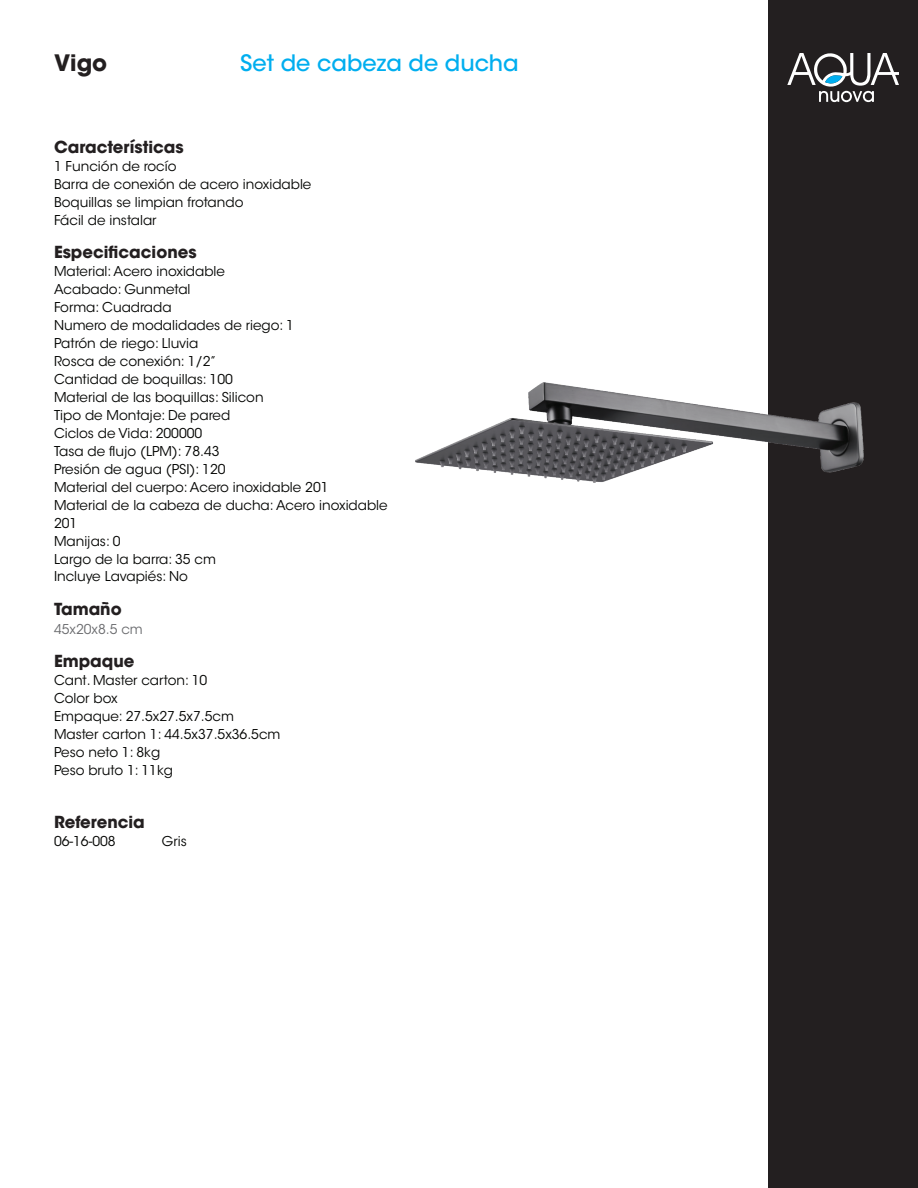
<style>
.page{position:relative;width:918px;height:1188px;background:#fff}
.page>*{position:absolute;margin:0;border:0;box-sizing:border-box;transform-origin:0 0}
.t1{font:500 22.5px "ITC Avant Garde Std";color:#00aeef}
.t2{font:700 22.5px "ITC Avant Garde Std";color:#231f20}
.t3{font:700 16.5px "ITC Avant Garde Std";color:#231f20}
.t4{font:13.5px/18px "ITC Avant Garde Std";color:#040503}
.t5{font:13.5px "ITC Avant Garde Std";color:#6c6d70}
</style>
<div class="page">
<div style="left:768px;top:0;width:150px;height:1188px;background:#231f20"></div>
<svg style="left:787px;top:53px;width:112px;height:49px"></svg>
<img style="left:415px;top:382px;width:449px;height:101px">
<h1 class="t2" style="left:54px;top:48px;width:55px">Vigo</h1>
<h1 class="t1" style="left:240px;top:49px;width:280px">Set de cabeza de ducha</h1>
<p class="t3" style="left:54px;top:136px;width:131px">Características</p>
<p class="t4" style="left:54px;top:157px;width:259px">1 Función de rocío<br>Barra de conexión de acero inoxidable<br>Boquillas se limpian frotando<br>Fácil de instalar</p>
<p class="t3" style="left:54px;top:241px;width:144px">Especificaciones</p>
<p class="t4" style="left:54px;top:262px;width:335px">Material: Acero inoxidable<br>Acabado: Gunmetal<br>Forma: Cuadrada<br>Numero de modalidades de riego: 1<br>Patrón de riego: Lluvia<br>Rosca de conexión: 1/2”<br>Cantidad de boquillas: 100<br>Material de las boquillas: Silicon<br>Tipo de Montaje: De pared<br>Ciclos de Vida: 200000<br>Tasa de flujo (LPM): 78.43<br>Presión de agua (PSI): 120<br>Material del cuerpo: Acero inoxidable 201<br>Material de la cabeza de ducha: Acero inoxidable<br>201<br>Manijas: 0<br>Largo de la barra: 35 cm<br>Incluye Lavapiés: No</p>
<p class="t3" style="left:54px;top:598px;width:69px">Tamaño</p>
<p class="t5" style="left:54px;top:621px;width:90px">45x20x8.5 cm</p>
<p class="t3" style="left:54px;top:650px;width:82px">Empaque</p>
<p class="t4" style="left:54px;top:671px;width:228px">Cant. Master carton: 10<br>Color box<br>Empaque: 27.5x27.5x7.5cm<br>Master carton 1: 44.5x37.5x36.5cm<br>Peso neto 1: 8kg<br>Peso bruto 1: 11kg</p>
<p class="t3" style="left:54px;top:811px;width:92px">Referencia</p>
<p class="t4" style="left:54px;top:832px;width:63px">06-16-008</p>
<p class="t4" style="left:162px;top:832px;width:26px">Gris</p>
</div>
